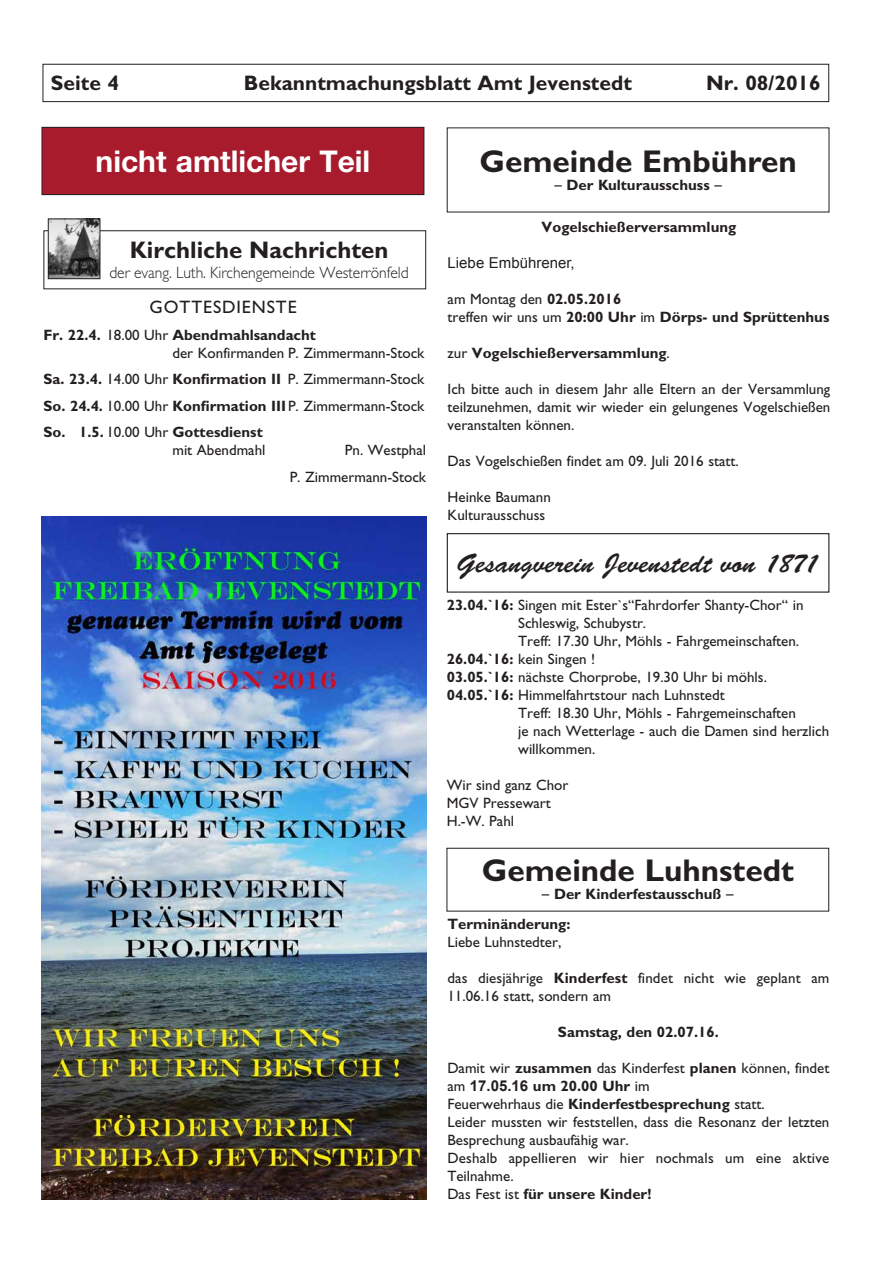
<style>
.page{position:relative;width:893px;height:1263px;background:#fff}
.page>*{position:absolute;margin:0;border:0;box-sizing:border-box;transform-origin:0 0}
.t1{font:700 31.5px "Gill Sans Std";color:#231f20}
.t2{font:700 30px "Helvetica Neue LT Pro";color:#fff}
.t3{font:27px "Brush Script Std";color:#231f20}
.t4{font:700 24px "Gill Sans Std";color:#231f20}
.t5{font:700 21px "Gill Sans Std";color:#231f20}
.t6{font:18px "Gill Sans Std";letter-spacing:.05em;color:#231f20}
.t7{font:300 16.5px "Gill Sans Std";color:#231f20;scale:.94 1}
.t8{font:15px/18px "Gill Sans Std";color:#231f20}
.t9{font:700 15px/26.5px "Gill Sans Std";color:#231f20}
.t10{font:15px "Arial";color:#231f20}
.s1{font-weight:700}
.s2{font-weight:400}
.s3{font-family:"Helvetica Neue";font-weight:400}
.s4{font-family:"Arial";font-weight:700}
</style>
<div class="page">
<div style="left:43px;top:64px;width:786px;height:38px;border:1px solid #231f20"></div>
<div style="left:43px;top:230px;width:383px;height:59px;border:1px solid #231f20"></div>
<img style="left:50px;top:221px;width:48px;height:56px">
<div style="left:48px;top:219px;width:52px;height:60px;border:1px solid #231f20"></div>
<img style="left:42px;top:516px;width:384px;height:684px">
<div style="left:447px;top:533px;width:382px;height:60px;border:1px solid #231f20"></div>
<div style="left:446px;top:848px;width:383px;height:63px;border:1px solid #231f20"></div>
<div style="left:42px;top:127px;width:382px;height:68px;background:#a81b2c"></div>
<div style="left:42px;top:127px;width:382px;height:68px;border:1px solid #231f20"></div>
<h3 class="t5" style="left:51px;top:71px;width:70px">Seite 4</h3>
<h3 class="t5" style="left:244px;top:71px;width:389px">Bekanntmachungsblatt Amt Jevenstedt</h3>
<h3 class="t5" style="left:706px;top:71px;width:116px">Nr. 08/2016</h3>
<h2 class="t2" style="left:96px;top:142px;width:276px">nicht amtlicher Teil</h2>
<h3 class="t4" style="left:130px;top:236px;width:260px">Kirchliche Nachrichten</h3>
<p class="t7" style="left:109px;top:263px;width:320px">der evang. Luth. Kirchengemeinde Westerrönfeld</p>
<p class="t6" style="left:150px;top:297px;width:149px">GOTTESDIENSTE</p>
<p class="t8" style="left:172px;top:326px;width:254px;text-indent:-129px"><span class="s1">Fr. 22.4.</span> 18.00 Uhr <span class="s1">Abendmahlsandacht<br></span>der Konfirmanden P. Zimmermann-Stock</p>
<p class="t9" style="left:43px;top:366px;width:383px;text-align:justify">Sa. 23.4. <span class="s2">14.00 Uhr</span> Konfirmation II <span class="s2">P. Zimmermann-Stock </span>So. 24.4. <span class="s2">10.00 Uhr</span> Konfirmation III<span class="s2">P. Zimmermann-Stock </span>So. 1.5. <span class="s2">10.00 Uhr</span> Gottesdienst</p>
<p class="t8" style="left:172px;top:441px;width:95px">mit Abendmahl</p>
<p class="t8" style="left:290px;top:437px;width:138px;line-height:26.5px;text-align:right">Pn. Westphal<br>P. Zimmermann-Stock</p>
<h1 class="t1" style="left:479px;top:142px;width:319px">Gemeinde Embühren</h1>
<p class="t9" style="left:554px;top:171px;width:169px"><span class="s3">–</span> Der Kulturausschuss <span class="s3">–</span></p>
<p class="t9" style="left:542px;top:213px;width:196px">Vogelschießerversammlung</p>
<p class="t10" style="left:448px;top:253px;width:129px">Liebe Embührener,</p>
<p class="t9" style="left:448px;top:290px;width:383px;line-height:18px"><span class="s2">am Montag den</span> 02.05.2016<br><span class="s2">treffen wir uns um</span> 20:00 Uhr <span class="s2">im</span> Dörps- und Sprüttenhus</p>
<p class="t9" style="left:448px;top:339px;width:224px"><span class="s2">zur</span> Vogelschießerversammlung<span class="s2">.</span></p>
<p class="t8" style="left:448px;top:380px;width:384px;text-align:justify">Ich bitte auch in diesem Jahr alle Eltern an der Versammlung teilzunehmen, damit wir wieder ein gelungenes Vogelschießen veranstalten können.</p>
<p class="t8" style="left:448px;top:452px;width:293px">Das Vogelschießen findet am 09. Juli 2016 statt.</p>
<p class="t8" style="left:448px;top:488px;width:105px">Heinke Baumann<br>Kulturausschuss</p>
<h3 class="t3" style="left:457px;top:548px;width:364px">Gesangverein Jevenstedt von 1871</h3>
<p class="t8" style="left:447px;top:596px;width:358px"><span class="s1">23.04.`16:</span> Singen mit Ester`s“Fahrdorfer Shanty-Chor“ in</p>
<p class="t8" style="left:518px;top:614px;width:130px">Schleswig, Schubystr.</p>
<p class="t8" style="left:518px;top:632px;width:282px">Treff: 17.30 Uhr, Möhls - Fahrgemeinschaften.</p>
<p class="t8" style="left:447px;top:650px;width:150px"><span class="s1">26.04.`16:</span> kein Singen !</p>
<p class="t8" style="left:447px;top:668px;width:322px"><span class="s1">03.05.`16:</span> nächste Chorprobe, 19.30 Uhr bi möhls.</p>
<p class="t8" style="left:447px;top:686px;width:279px"><span class="s1">04.05.`16:</span> Himmelfahrtstour nach Luhnstedt</p>
<p class="t8" style="left:518px;top:704px;width:279px">Treff: 18.30 Uhr, Möhls - Fahrgemeinschaften</p>
<p class="t8" style="left:518px;top:722px;width:312px">je nach Wetterlage - auch die Damen sind herzlich</p>
<p class="t8" style="left:518px;top:740px;width:79px">willkommen.</p>
<p class="t8" style="left:447px;top:776px;width:123px">Wir sind ganz Chor<br>MGV Pressewart<br>H.-W. Pahl</p>
<h1 class="t1" style="left:482px;top:852px;width:314px">Gemeinde Luhnstedt</h1>
<p class="t9" style="left:447px;top:879px;width:288px;line-height:29.8px;text-indent:95px"><span class="s3">–</span> Der Kinderfestausschuß <span class="s3">–<br></span>Terminänderung:</p>
<p class="t8" style="left:447px;top:933px;width:115px">Liebe Luhnstedter,</p>
<p class="t8" style="left:447px;top:969px;width:384px">das diesjährige <span class="s1">Kinderfest</span> findet nicht wie geplant am<br>11.06.16 statt, sondern am</p>
<p class="t9" style="left:558px;top:1019px;width:162px">Samstag, den 02.07.16.</p>
<p class="t8" style="left:447px;top:1059px;width:384px">Damit wir <span class="s1">zusammen</span> das Kinderfest <span class="s1">planen</span> können, findet am <span class="s4">17.05.16</span> <span class="s1">um 20.00 Uhr</span> im<br>Feuerwehrhaus die <span class="s1">Kinderfestbesprechung</span> statt.<br>Leider mussten wir feststellen, dass die Resonanz der letzten Besprechung ausbaufähig war.<br>Deshalb appellieren wir hier nochmals um eine aktive Teilnahme.<br>Das Fest ist <span class="s1">für unsere Kinder!</span></p>
</div>
